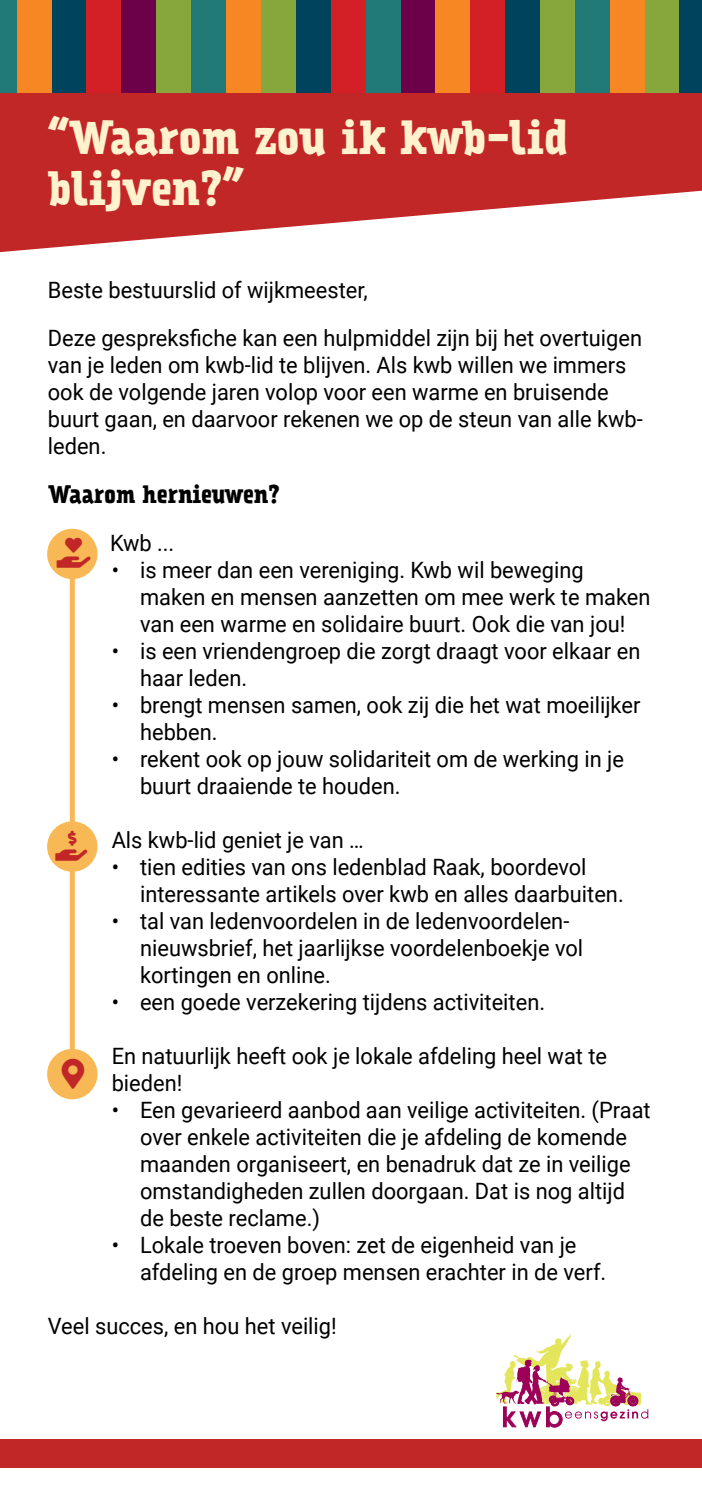
<style>
.page{position:relative;width:702px;height:1489px;background:#fff}
.page>*{position:absolute;margin:0;border:0;box-sizing:border-box;transform-origin:0 0}
.t1{font:700 42.5px/51px "Prater Serif Pro";color:#fff2cd}
.t2{font:30px "Font Awesome 5 Free Solid";color:#c12727}
.t3{font:22.5px/27px "Roboto";color:#000}
.t4{font:700 22.5px "Prater Serif Pro";letter-spacing:-.005em;color:#000}
</style>
<div class="page">
<svg style="left:0;top:93px;width:702px;height:159px;fill:#c12727"></svg>
<div style="left:0;top:1439px;width:702px;height:28px;background:#c12727"></div>
<svg style="left:496px;top:1333px;width:152px;height:94px"></svg>
<div style="left:48px;top:530px;width:48px;height:48px;background:#f8b855;border-radius:50%"></div>
<div style="left:47px;top:528px;width:50px;height:51px;border:2px solid #f8b855;border-radius:50%"></div>
<div style="left:48px;top:822px;width:48px;height:48px;background:#f8b855;border-radius:50%"></div>
<div style="left:47px;top:821px;width:50px;height:50px;border:2px solid #f8b855;border-radius:50%"></div>
<div style="left:48px;top:1050px;width:48px;height:47px;background:#f8b855;border-radius:50%"></div>
<div style="left:47px;top:1048px;width:50px;height:51px;border:2px solid #f8b855;border-radius:50%"></div>
<div style="left:70px;top:575px;width:5px;height:248px;background:#f8b855"></div>
<div style="left:70px;top:866px;width:5px;height:188px;background:#f8b855"></div>
<div style="left:52px;top:0;width:34px;height:93px;background:#00435c"></div>
<div style="left:86px;top:0;width:35px;height:93px;background:#d31f26"></div>
<div style="left:121px;top:0;width:35px;height:93px;background:#6c0049"></div>
<div style="left:156px;top:0;width:35px;height:93px;background:#87a63c"></div>
<div style="left:191px;top:0;width:35px;height:93px;background:#217a75"></div>
<div style="left:226px;top:0;width:35px;height:93px;background:#f68722"></div>
<div style="left:261px;top:0;width:35px;height:93px;background:#87a63c"></div>
<div style="left:296px;top:0;width:35px;height:93px;background:#00435c"></div>
<div style="left:331px;top:0;width:35px;height:93px;background:#d31f26"></div>
<div style="left:366px;top:0;width:35px;height:93px;background:#217a75"></div>
<div style="left:401px;top:0;width:34px;height:93px;background:#6c0049"></div>
<div style="left:435px;top:0;width:35px;height:93px;background:#f68722"></div>
<div style="left:470px;top:0;width:35px;height:93px;background:#d31f26"></div>
<div style="left:505px;top:0;width:35px;height:93px;background:#00435c"></div>
<div style="left:540px;top:0;width:35px;height:93px;background:#87a63c"></div>
<div style="left:575px;top:0;width:34px;height:93px;background:#217a75"></div>
<div style="left:609px;top:0;width:35px;height:93px;background:#f68722"></div>
<div style="left:644px;top:0;width:35px;height:93px;background:#87a63c"></div>
<div style="left:679px;top:0;width:23px;height:93px;background:#00435c"></div>
<div style="left:17px;top:0;width:35px;height:93px;background:#f68722"></div>
<div style="left:0;top:0;width:17px;height:93px;background:#217a75"></div>
<h1 class="t1" style="left:48px;top:111px;width:520px">“Waarom zou ik kwb-lid blijven?”</h1>
<p class="t3" style="left:48px;top:265px;width:595px;line-height:48.2px">Beste bestuurslid of wijkmeester,<br>Deze gespreksfiche kan een hulpmiddel zijn bij het overtuigen</p>
<p class="t3" style="left:48px;top:351px;width:596px">van je leden om kwb-lid te blijven. Als kwb willen we immers ook de volgende jaren volop voor een warme en bruisende buurt gaan, en daarvoor rekenen we op de steun van alle kwb&shy;leden.</p>
<p class="t4" style="left:48px;top:477px;width:233px">Waarom hernieuwen?</p>
<p class="t3" style="left:110px;top:528px;width:66px">Kwb ...</p>
<p class="t3" style="left:140px;top:555px;width:512px;text-indent:-28px">• is meer dan een vereniging. Kwb wil beweging maken en mensen aanzetten om mee werk te maken van een warme en solidaire buurt. Ook die van jou!</p>
<p class="t3" style="left:140px;top:636px;width:502px;text-indent:-28px">• is een vriendengroep die zorgt draagt voor elkaar en haar leden.</p>
<p class="t3" style="left:140px;top:690px;width:502px;text-indent:-28px">• brengt mensen samen, ook zij die het wat moeilijker hebben.</p>
<p class="t3" style="left:140px;top:744px;width:485px;text-indent:-28px">• rekent ook op jouw solidariteit om de werking in je buurt draaiende te houden.</p>
<p class="t3" style="left:112px;top:825px;width:254px">Als kwb-lid geniet je van …</p>
<p class="t3" style="left:140px;top:852px;width:485px;text-indent:-28px">• tien edities van ons ledenblad Raak, boordevol interessante artikels over kwb en alles daarbuiten.</p>
<p class="t3" style="left:140px;top:906px;width:444px;text-indent:-28px">• tal van ledenvoordelen in de ledenvoordelen&shy;nieuwsbrief, het jaarlijkse voordelenboekje vol kortingen en online.</p>
<p class="t3" style="left:112px;top:987px;width:435px">• een goede verzekering tijdens activiteiten.</p>
<p class="t3" style="left:112px;top:1041px;width:497px">En natuurlijk heeft ook je lokale afdeling heel wat te bieden!</p>
<p class="t3" style="left:140px;top:1095px;width:512px;text-indent:-28px">• Een gevarieerd aanbod aan veilige activiteiten. (Praat over enkele activiteiten die je afdeling de komende maanden organiseert, en benadruk dat ze in veilige omstandigheden zullen doorgaan. Dat is nog altijd de beste reclame.)</p>
<p class="t3" style="left:140px;top:1230px;width:467px;text-indent:-28px">• Lokale troeven boven: zet de eigenheid van je afdeling en de groep mensen erachter in de verf.</p>
<p class="t3" style="left:48px;top:1311px;width:290px">Veel succes, en hou het veilig!</p>
<h2 class="t2" style="left:57px;top:537px;width:35px">★■□●■▼</h2>
<h2 class="t2" style="left:55px;top:830px;width:34px">★■★□●■▲</h2>
</div>
